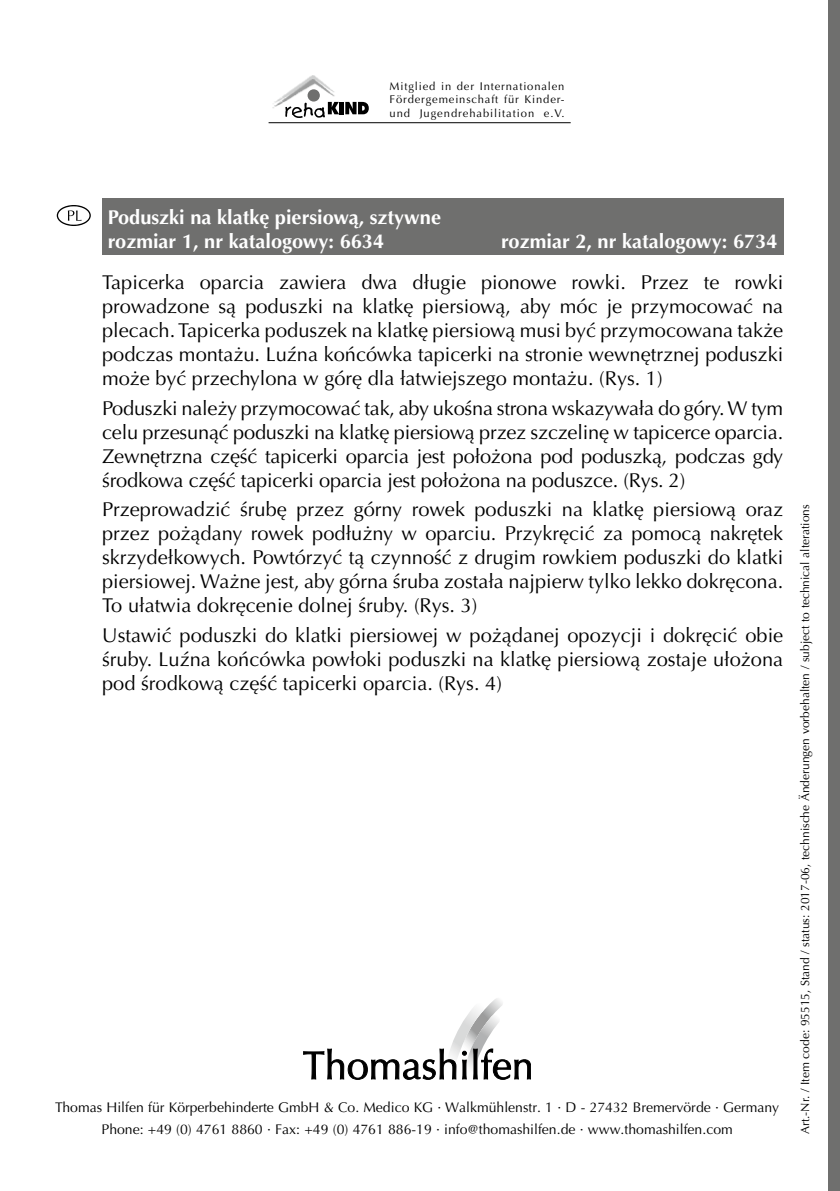
<style>
.page{position:relative;width:840px;height:1191px;background:#fff}
.page>*{position:absolute;margin:0;border:0;box-sizing:border-box;transform-origin:0 0}
.t1{font:20px/24px "Optima CE";color:#000;text-align:justify}
.t2{font:700 20px/24px "Optima CE";color:#fff}
.t3{font:14px/22px "Optima";color:#000;text-align:center}
.t4{font:12px "Optima";color:#000}
.t5{font:11.2px/13.4px "Optima";letter-spacing:.08em;color:#000;text-align:justify}
</style>
<div class="page">
<svg style="left:303px;top:998px;width:227px;height:81px"></svg>
<div style="left:828px;top:0;width:11px;height:1191px;background:#6f6f6e"></div>
<hr style="left:339px;top:102px;width:4px;height:12px;background:#000">
<svg style="left:345px;top:102px;width:23px;height:12px"></svg>
<svg style="left:285px;top:102px;width:54px;height:16px"></svg>
<img style="left:307px;top:75px;width:12px;height:4px">
<img style="left:272px;top:79px;width:64px;height:29px">
<div style="left:307px;top:89px;width:12px;height:13px;background:#6f6f6e;border-radius:50%"></div>
<hr style="left:268px;top:122px;width:302px;height:1px;background:#000">
<div style="left:102px;top:198px;width:680px;height:57px;background:#6f6f6e"></div>
<svg style="left:57px;top:205px;width:34px;height:21px"></svg>
<p class="t5" style="left:389px;top:80px;width:176px">Mitglied in der Internationalen Fördergemeinschaft für Kinder&shy;und Jugendrehabilitation e.V.</p>
<p class="t2" style="left:108px;top:205px;width:334px">Poduszki na klatkę piersiową, sztywne rozmiar 1, nr katalogowy: 6634</p>
<p class="t2" style="left:501px;top:229px;width:278px">rozmiar 2, nr katalogowy: 6734</p>
<p class="t1" style="left:102px;top:270px;width:682px">Tapicerka oparcia zawiera dwa długie pionowe rowki. Przez te rowki prowadzone są poduszki na klatkę piersiową, aby móc je przymocować na plecach. Tapicerka poduszek na klatkę piersiową musi być przymocowana także podczas montażu. Luźna końcówka tapicerki na stronie wewnętrznej poduszki może być przechylona w górę dla łatwiejszego montażu. (Rys. 1)</p>
<p class="t1" style="left:102px;top:396px;width:682px">Poduszki należy przymocować tak, aby ukośna strona wskazywała do góry. W tym celu przesunąć poduszki na klatkę piersiową przez szczelinę w tapicerce oparcia.<br>Zewnętrzna część tapicerki oparcia jest położona pod poduszką, podczas gdy środkowa część tapicerki oparcia jest położona na poduszce. (Rys. 2)</p>
<p class="t1" style="left:102px;top:498px;width:682px">Przeprowadzić śrubę przez górny rowek poduszki na klatkę piersiową oraz przez pożądany rowek podłużny w oparciu. Przykręcić za pomocą nakrętek skrzydełkowych. Powtórzyć tą czynność z drugim rowkiem poduszki do klatki piersiowej. Ważne jest, aby górna śruba została najpierw tylko lekko dokręcona.<br>To ułatwia dokręcenie dolnej śruby. (Rys. 3)</p>
<p class="t1" style="left:102px;top:623px;width:682px">Ustawić poduszki do klatki piersiowej w pożądanej opozycji i dokręcić obie śruby. Luźna końcówka powłoki poduszki na klatkę piersiową zostaje ułożona pod środkową część tapicerki oparcia. (Rys. 4)</p>
<p class="t3" style="left:55px;top:1096px;width:724px">Thomas Hilfen für Körperbehinderte GmbH &amp; Co. Medico KG · Walkmühlenstr. 1 · D - 27432 Bremervörde · Germany<br>Phone: +49 (0) 4761 8860 · Fax: +49 (0) 4761 886-19 · info@thomashilfen.de · www.thomashilfen.com</p>
<p class="t4" style="left:797px;top:1134px;width:631px;rotate:-90deg">Art.-Nr. / Item code: 95515, Stand / status: 2017-06, technische Änderungen vorbehalten / subject to technical alterations</p>
</div>
